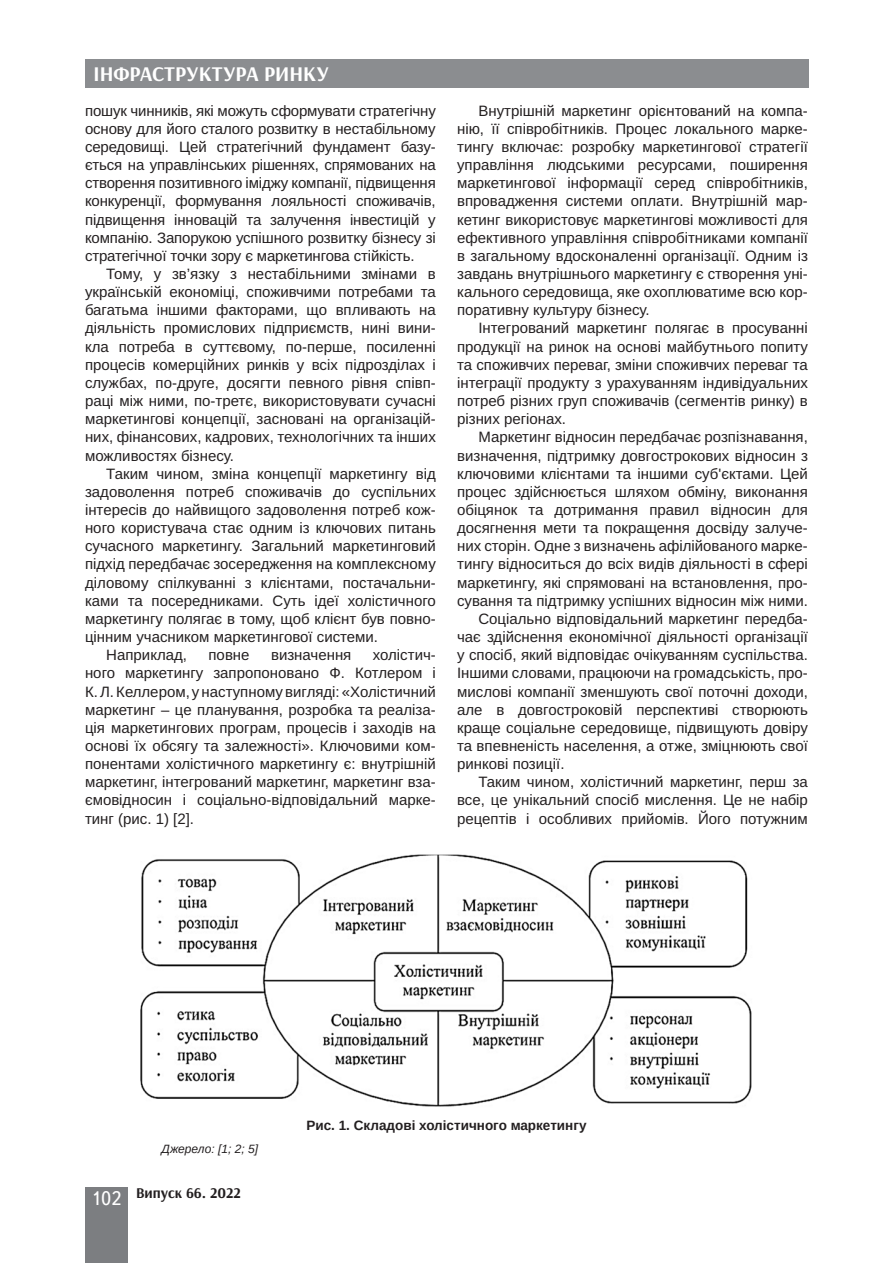
<style>
.page{position:relative;width:893px;height:1263px;background:#fff}
.page>*{position:absolute;margin:0;border:0;box-sizing:border-box;transform-origin:0 0}
.t1{font:700 21px "Arsenal";color:#fff}
.Текст_основной_G{font:15px/18.1px "Arimo";color:#231f20;text-align:justify}
.t2{font:700 15px "Arsenal";color:#231f20}
.Рисунок{font:700 13.5px "Arimo";color:#231f20}
.Джерело{font:italic 12px "Arimo";color:#231f20}
.s1{font-family:"Ukrainian Text";font-weight:400;font-size:19.5px;color:#fff}
</style>
<div class="page">
<div style="left:85px;top:59px;width:723px;height:29px;background:#8b8d90"></div>
<div style="left:85px;top:1186px;width:43px;height:76px;background:#7c7e81"></div>
<img style="left:140px;top:854px;width:612px;height:253px">
<h1 class="t1" style="left:94px;top:61px;width:237px">ІНФРАСТРУКТУРА РИНКУ</h1>
<p class="Текст_основной_G" style="left:85px;top:102px;width:352px">пошук чинників, які можуть сформувати стратегічну основу для його сталого розвитку в нестабільному середовищі. Цей стратегічний фундамент базу&shy;ється на управлінських рішеннях, спрямованих на створення позитивного іміджу компанії, підвищення конкуренції, формування лояльності споживачів, підвищення інновацій та залучення інвестицій у компанію. Запорукою успішного розвитку бізнесу зі стратегічної точки зору є маркетингова стійкість.</p>
<p class="Текст_основной_G" style="left:85px;top:265px;width:352px;text-indent:21px">Тому, у зв’язку з нестабільними змінами в українській економіці, споживчими потребами та багатьма іншими факторами, що впливають на діяльність промислових підприємств, нині вини&shy;кла потреба в суттєвому, по-перше, посиленні процесів комерційних ринків у всіх підрозділах і службах, по-друге, досягти певного рівня співп&shy;раці між ними, по-третє, використовувати сучасні маркетингові концепції, засновані на організацій&shy;них, фінансових, кадрових, технологічних та інших можливостях бізнесу.</p>
<p class="Текст_основной_G" style="left:85px;top:465px;width:352px;text-indent:21px">Таким чином, зміна концепції маркетингу від задоволення потреб споживачів до суспільних інтересів до найвищого задоволення потреб кож&shy;ного користувача стає одним із ключових питань сучасного маркетингу. Загальний маркетинговий підхід передбачає зосередження на комплексному діловому спілкуванні з клієнтами, постачальни&shy;ками та посередниками. Суть ідеї холістичного маркетингу полягає в тому, щоб клієнт був повно&shy;цінним учасником маркетингової системи.</p>
<p class="Текст_основной_G" style="left:106px;top:646px;width:82px">Наприклад,</p>
<p class="Текст_основной_G" style="left:209px;top:646px;width:43px">повне</p>
<p class="Текст_основной_G" style="left:271px;top:646px;width:82px">визначення</p>
<p class="Текст_основной_G" style="left:85px;top:646px;width:352px;text-indent:288px">холістич&shy;ного маркетингу запропоновано Ф. Котлером і К. Л. Келлером, у наступному вигляді: «Холістичний маркетинг – це планування, розробка та реаліза&shy;ція маркетингових програм, процесів і заходів на основі їх обсягу та залежності». Ключовими ком&shy;понентами холістичного маркетингу є: внутрішній маркетинг, інтегрований маркетинг, маркетинг вза&shy;ємовідносин і соціально-відповідальний марке&shy;тинг (рис. 1) [2].</p>
<p class="Текст_основной_G" style="left:457px;top:102px;width:352px;text-indent:21px">Внутрішній маркетинг орієнтований на компа&shy;нію, її співробітників. Процес локального марке&shy;тингу включає: розробку маркетингової стратегії управління людськими ресурсами, поширення маркетингової інформації серед співробітників, впровадження системи оплати. Внутрішній мар&shy;кетинг використовує маркетингові можливості для ефективного управління співробітниками компанії в загальному вдосконаленні організації. Одним із завдань внутрішнього маркетингу є створення уні&shy;кального середовища, яке охоплюватиме всю кор&shy;поративну культуру бізнесу.</p>
<p class="Текст_основной_G" style="left:457px;top:319px;width:352px;text-indent:21px">Інтегрований маркетинг полягає в просуванні продукції на ринок на основі майбутнього попиту та споживчих переваг, зміни споживчих переваг та інтеграції продукту з урахуванням індивідуальних потреб різних груп споживачів (сегментів ринку) в різних регіонах.</p>
<p class="Текст_основной_G" style="left:457px;top:428px;width:352px;text-indent:21px">Маркетинг відносин передбачає розпізнавання, визначення, підтримку довгострокових відносин з ключовими клієнтами та іншими суб'єктами. Цей процес здійснюється шляхом обміну, виконання обіцянок та дотримання правил відносин для досягнення мети та покращення досвіду залуче&shy;них сторін. Одне з визначень афілійованого марке&shy;тингу відноситься до всіх видів діяльності в сфері маркетингу, які спрямовані на встановлення, про&shy;сування та підтримку успішних відносин між ними.</p>
<p class="Текст_основной_G" style="left:457px;top:610px;width:352px;text-indent:21px">Соціально відповідальний маркетинг передба&shy;чає здійснення економічної діяльності організації у спосіб, який відповідає очікуванням суспільства.<br>Іншими словами, працюючи на громадськість, про&shy;мислові компанії зменшують свої поточні доходи, але в довгостроковій перспективі створюють краще соціальне середовище, підвищують довіру та впевненість населення, а отже, зміцнюють свої ринкові позиції.</p>
<p class="Текст_основной_G" style="left:457px;top:773px;width:352px;text-indent:21px">Таким чином, холістичний маркетинг, перш за все, це унікальний спосіб мислення. Це не набір рецептів і особливих прийомів. Його потужним</p>
<p class="Джерело" style="left:162px;top:1141px;width:98px">Джерело: [1; 2; 5]</p>
<p class="t2" style="left:91px;top:1183px;width:151px"><span class="s1">102</span> Випуск 66. 2022</p>
<p class="Рисунок" style="left:306px;top:1116px;width:282px">Рис. 1. Складові холістичного маркетингу</p>
</div>
